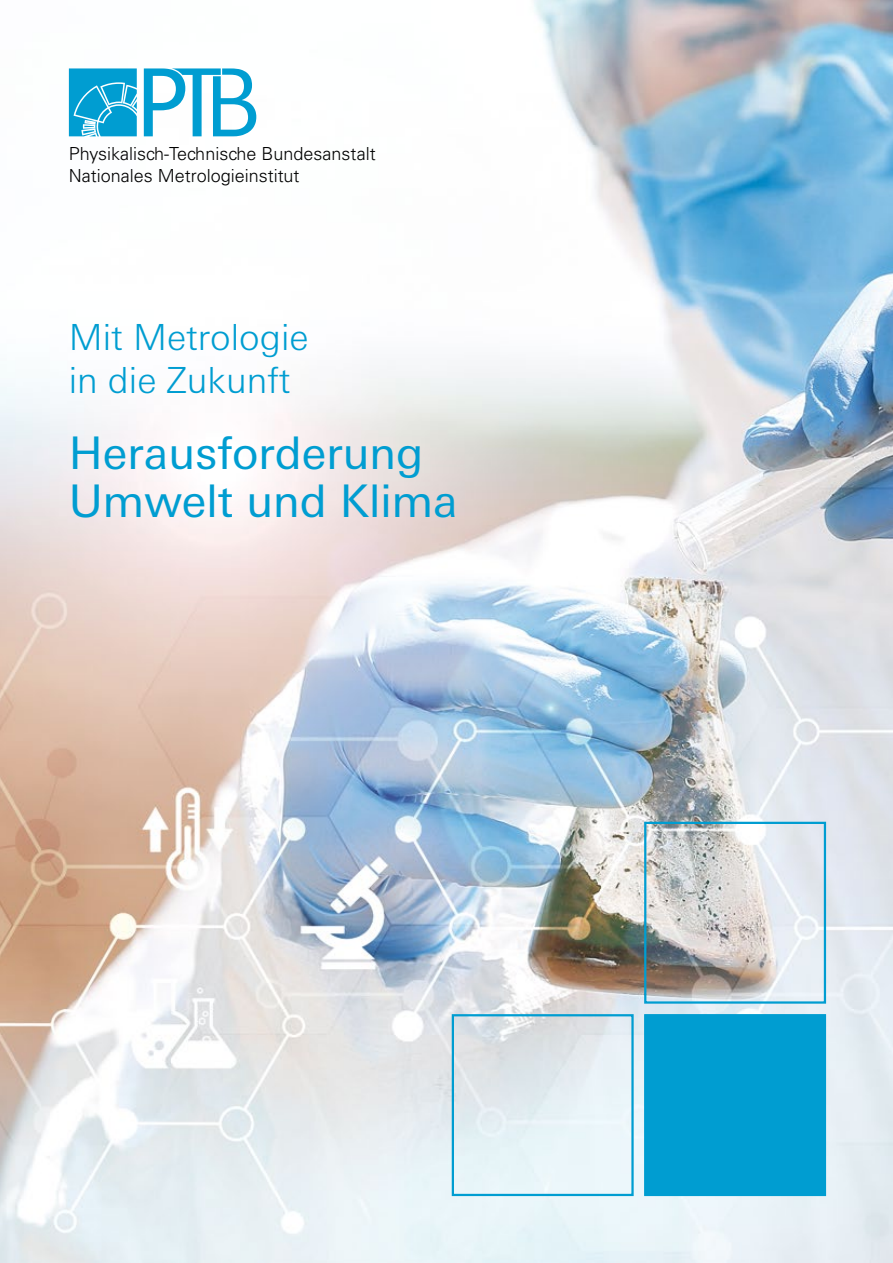
<style>
.page{position:relative;width:893px;height:1263px;background:#fff}
.page>*{position:absolute;margin:0;border:0;box-sizing:border-box;transform-origin:0 0}
.t1{font:45px/48.3px "Univers Next W1 G";color:#009dd1}
.t2{font:300 36px/43.2px "Univers Next W1 G";color:#009dd1}
.t3{font:300 18px/21.6px "Univers";color:#000}
</style>
<div class="page">
<img style="left:0;top:0;width:893px;height:1263px">
<svg style="left:69px;top:68px;width:187px;height:68px"></svg>
<img style="left:451px;top:821px;width:376px;height:376px">
<p class="t3" style="left:69px;top:143px;width:308px">Physikalisch-Technische Bundesanstalt<br>Nationales Metrologieinstitut</p>
<h2 class="t2" style="left:69px;top:316px;width:241px">Mit Metrologie in die Zukunft</h2>
<h1 class="t1" style="left:69px;top:429px;width:390px">Herausforderung<br>Umwelt und Klima</h1>
</div>
